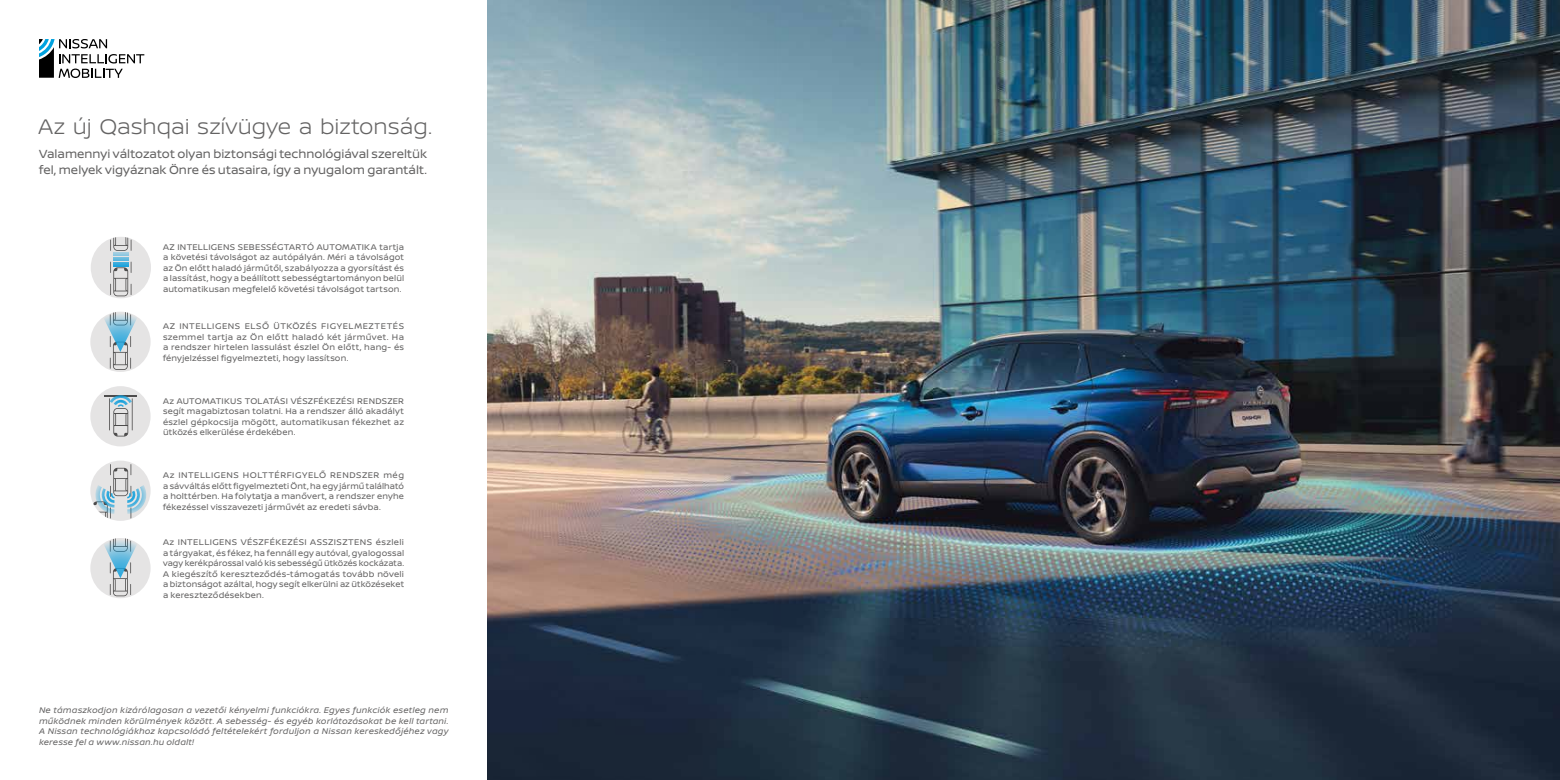
<style>
.page{position:relative;width:1560px;height:780px;background:#fff}
.page>*{position:absolute;margin:0;border:0;box-sizing:border-box;transform-origin:0 0}
.t1{font:300 22.5px "Nissan Brand";color:#646363}
.t2{font:12.5px/16.2px "Nissan Brand";color:#646363}
.t3{font:8.75px/10.5px "Nissan Brand";letter-spacing:.02em;color:#646363;text-align:justify}
.t4{font:italic 8.75px/10.5px "Nissan Brand";letter-spacing:.03em;color:#646363;text-align:justify}
</style>
<div class="page">
<img style="left:487px;top:0;width:1072px;height:780px">
<svg style="left:39px;top:39px;width:105px;height:39px"></svg>
<div style="left:91px;top:237px;width:60px;height:61px;background:#e5e4e4;border-radius:50%"></div>
<svg style="left:110px;top:262px;width:22px;height:34px"></svg>
<svg style="left:110px;top:237px;width:22px;height:14px"></svg>
<svg style="left:113px;top:252px;width:16px;height:4px"></svg>
<svg style="left:113px;top:257px;width:16px;height:4px"></svg>
<svg style="left:113px;top:262px;width:16px;height:4px"></svg>
<div style="left:90px;top:312px;width:61px;height:60px;background:#e5e4e4;border-radius:50%"></div>
<svg style="left:104px;top:312px;width:34px;height:58px"></svg>
<div style="left:90px;top:386px;width:61px;height:60px;background:#e5e4e4;border-radius:50%"></div>
<hr style="left:132px;top:398px;width:1px;height:32px;background:#4d4c4c">
<hr style="left:105px;top:394px;width:32px;height:2px;background:#4d4c4c">
<hr style="left:109px;top:398px;width:1px;height:32px;background:#4d4c4c">
<svg style="left:110px;top:395px;width:22px;height:41px"></svg>
<svg style="left:90px;top:460px;width:61px;height:61px"></svg>
<svg style="left:93px;top:464px;width:56px;height:57px;background:#ccd8dd"></svg>
<div style="left:90px;top:538px;width:61px;height:60px;background:#e5e4e4;border-radius:50%"></div>
<svg style="left:104px;top:538px;width:33px;height:58px"></svg>
<h1 class="t1" style="left:38px;top:110px;width:395px">Az új Qashqai szívügye a biztonság.</h1>
<h2 class="t2" style="left:39px;top:145px;width:389px">Valamennyi változatot olyan biztonsági technológiával szereltük fel, melyek vigyáznak Önre és utasaira, így a nyugalom garantált.</h2>
<p class="t3" style="left:163px;top:241px;width:242px">AZ INTELLIGENS SEBESSÉGTARTÓ AUTOMATIKA tartja a követési távolságot az autópályán. Méri a távolságot az Ön előtt haladó járműtől, szabályozza a gyorsítást és a lassítást, hogy a beállított sebességtartományon belül automatikusan megfelelő követési távolságot tartson.</p>
<p class="t3" style="left:163px;top:321px;width:242px">AZ INTELLIGENS ELSŐ ÜTKÖZÉS FIGYELMEZTETÉS szemmel tartja az Ön előtt haladó két járművet. Ha a rendszer hirtelen lassulást észlel Ön előtt, hang- és fényjelzéssel figyelmezteti, hogy lassítson.</p>
<p class="t3" style="left:163px;top:395px;width:242px">Az AUTOMATIKUS TOLATÁSI VÉSZFÉKEZÉSI RENDSZER segít magabiztosan tolatni. Ha a rendszer álló akadályt észlel gépkocsija mögött, automatikusan fékezhet az ütközés elkerülése érdekében.</p>
<p class="t3" style="left:163px;top:469px;width:242px">Az INTELLIGENS HOLTTÉRFIGYELŐ RENDSZER még a sávváltás előtt figyelmezteti Önt, ha egy jármű található a holttérben. Ha folytatja a manővert, a rendszer enyhe fékezéssel visszavezeti járművét az eredeti sávba.</p>
<p class="t3" style="left:163px;top:536px;width:242px">Az INTELLIGENS VÉSZFÉKEZÉSI ASSZISZTENS észleli a tárgyakat, és fékez, ha fennáll egy autóval, gyalogossal vagy kerékpárossal való kis sebességű ütközés kockázata.<br>A kiegészítő kereszteződés-támogatás tovább növeli a biztonságot azáltal, hogy segít elkerülni az ütközéseket a kereszteződésekben.</p>
<p class="t4" style="left:39px;top:704px;width:411px">Ne támaszkodjon kizárólagosan a vezetői kényelmi funkciókra. Egyes funkciók esetleg nem működnek minden körülmények között. A sebesség- és egyéb korlátozásokat be kell tartani.<br>A Nissan technológiákhoz kapcsolódó feltételekért forduljon a Nissan kereskedőjéhez vagy keresse fel a www.nissan.hu oldalt!</p>
</div>
